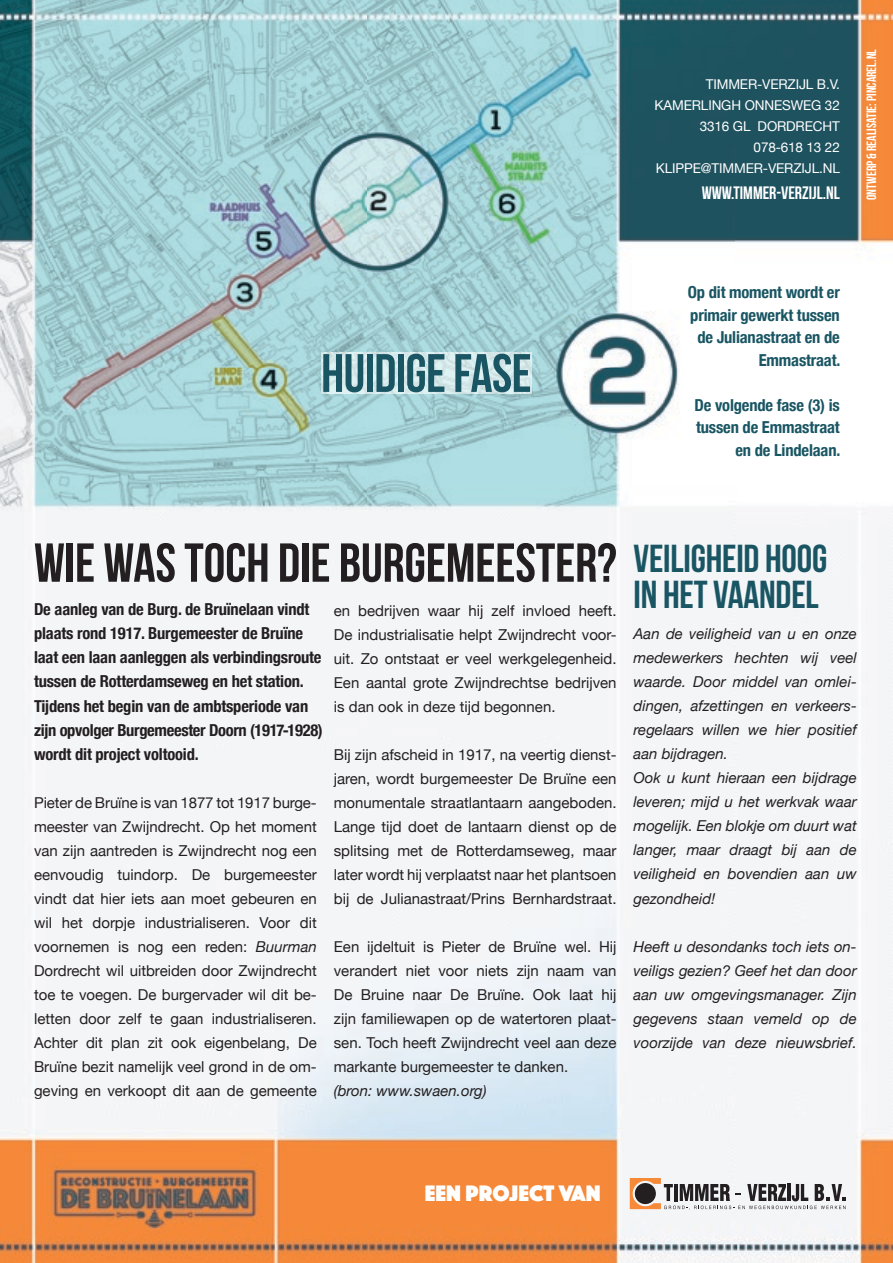
<style>
.page{position:relative;width:893px;height:1263px;background:#fff}
.page>*{position:absolute;margin:0;border:0;box-sizing:border-box;transform-origin:0 0}
.t1{font:54.75px "Bebas Neue";color:#231f20}
.t2{font:54px "Bebas Neue";letter-spacing:-.01em;color:#195563}
.t3{font:39px/36px "Bebas Neue";letter-spacing:-.005em;color:#195563}
.t4{font:23.25px "Phosphate Solid";color:#fff}
.t5{font:18px "Bebas Neue";color:#fff}
.t6{font:700 condensed 16.5px/24px "Helvetica Neue";letter-spacing:-.01em;color:#231f20}
.t7{font:700 condensed 16.5px/22.5px "Helvetica Neue";letter-spacing:-.01em;color:#195563;text-align:right}
.t8{font:15px/24px "Helvetica Neue";color:#231f20;text-align:justify}
.t9{font:italic 15px/24px "Helvetica Neue";color:#231f20}
.t10{font:13.5px/21px "Helvetica Neue";letter-spacing:-.01em;color:#fff;text-align:right}
.t11{font:13.5px "Bebas Neue";color:#fff}
.s1{font-style:italic}
</style>
<div class="page">
<img style="left:0;top:0;width:893px;height:1263px">
<svg style="left:630px;top:1178px;width:216px;height:32px"></svg>
<img style="left:322px;top:353px;width:209px;height:40px">
<h2 class="t2" style="left:321px;top:344px;width:212px">HUIDIGE FASE</h2>
<p class="t10" style="left:655px;top:75px;width:187px">TIMMER-VERZIJL B.V.<br>KAMERLINGH ONNESWEG 32<br>3316 GL DORDRECHT<br>078-618 13 22<br>KLIPPE@TIMMER-VERZIJL.NL</p>
<p class="t5" style="left:702px;top:183px;width:140px">WWW.TIMMER-VERZIJL.NL</p>
<p class="t11" style="left:864px;top:200px;width:152px;rotate:-90deg">ONTWERP &amp; REALISATIE: PINCAREL.NL</p>
<p class="t7" style="left:688px;top:280px;width:154px">Op dit moment wordt er primair gewerkt tussen de Julianastraat en de<br>Emmastraat.</p>
<p class="t7" style="left:694px;top:392px;width:147px">De volgende fase (3) is tussen de Emmastraat en de Lindelaan.</p>
<h1 class="t1" style="left:34px;top:533px;width:584px">WIE WAS TOCH DIE BURGEMEESTER?</h1>
<p class="t6" style="left:34px;top:596px;width:290px">De aanleg van de Burg. de Bruïnelaan vindt plaats rond 1917. Burgemeester de Bruïne laat een laan aanleggen als verbindingsroute tussen de Rotterdamseweg en het station.<br>Tijdens het begin van de ambts periode van zijn opvolger Burgemeester Doorn (1917-1928) wordt dit project voltooid.</p>
<p class="t8" style="left:334px;top:599px;width:284px">en bedrijven waar hij zelf invloed heeft.<br>De industrialisatie helpt Zwijndrecht voor&shy;uit. Zo ontstaat er veel werkgelegenheid.<br>Een aantal grote Zwijndrechtse bedrijven is dan ook in deze tijd begonnen.</p>
<p class="t8" style="left:334px;top:743px;width:284px">Bij zijn afscheid in 1917, na veertig dienst&shy;jaren, wordt burgemeester De Bruïne een monumentale straatlantaarn aangeboden.<br>Lange tijd doet de lantaarn dienst op de splitsing met de Rotterdamseweg, maar later wordt hij verplaatst naar het plantsoen bij de Julianastraat/Prins Bernhardstraat.</p>
<p class="t8" style="left:334px;top:935px;width:284px">Een ijdeltuit is Pieter de Bruïne wel. Hij verandert niet voor niets zijn naam van De Bruine naar De Bruïne. Ook laat hij zijn familiewapen op de watertoren plaat&shy;sen. Toch heeft Zwijndrecht veel aan deze markante burgemeester te danken.</p>
<p class="t9" style="left:334px;top:1079px;width:154px">(bron: www.swaen.org)</p>
<p class="t8" style="left:34px;top:791px;width:284px">Pieter de Bruïne is van 1877 tot 1917 burge - meester van Zwijndrecht. Op het moment van zijn aantreden is Zwijndrecht nog een eenvoudig tuindorp. De burgemeester vindt dat hier iets aan moet gebeuren en wil het dorpje industrialiseren. Voor dit voornemen is nog een reden: <span class="s1">Buurman </span>Dordrecht wil uitbreiden door Zwijndrecht toe te voegen. De burgervader wil dit be&shy;letten door zelf te gaan industrialiseren.<br>Achter dit plan zit ook eigenbelang, De Bruïne bezit namelijk veel grond in de om&shy;geving en verkoopt dit aan de gemeente</p>
<h3 class="t3" style="left:634px;top:540px;width:195px">VEILIGHEID HOOG<br>IN HET VAANDEL</h3>
<p class="t9" style="left:634px;top:623px;width:225px">Aan de veiligheid van u en onze mede werkers hechten wij veel waarde. Door middel van omlei&shy;dingen, afzettingen en verkeers&shy;regelaars willen we hier positief aan bijdragen.<br>Ook u kunt hieraan een bijdrage leveren; mijd u het werkvak waar mogelijk. Een blokje om duurt wat langer, maar draagt bij aan de veiligheid en bovendien aan uw gezondheid!</p>
<p class="t9" style="left:634px;top:935px;width:225px;text-align:justify">Heeft u desondanks toch iets on&shy;veiligs gezien? Geef het dan door aan uw omgevingsmanager. Zijn gegevens staan vemeld op de voorzijde van deze nieuwsbrief.</p>
<h3 class="t4" style="left:425px;top:1176px;width:177px">EEN PROJECT VAN</h3>
</div>
